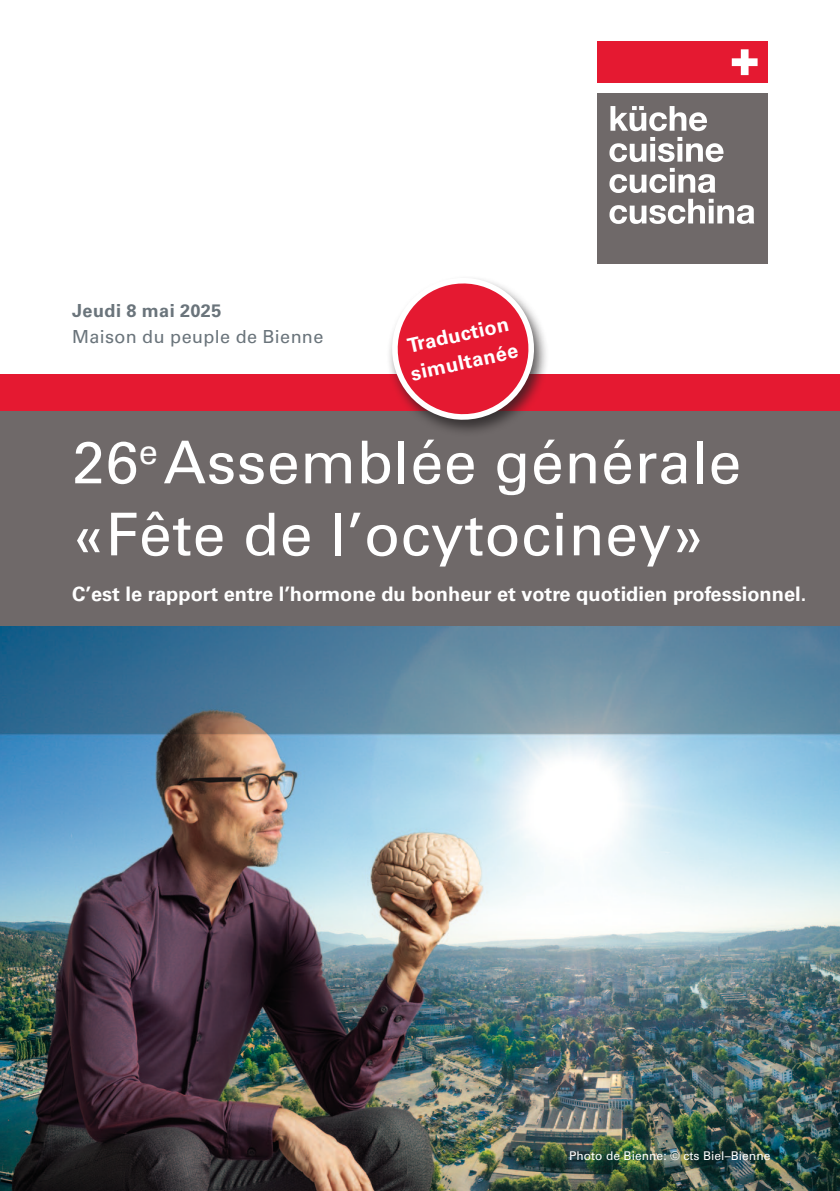
<style>
.page{position:relative;width:840px;height:1191px;background:#fff}
.page>*{position:absolute;margin:0;border:0;box-sizing:border-box;transform-origin:0 0}
.Headline{font:59px "Univers LT Pro 55 Roman";letter-spacing:.01em;color:#fff}
.Headline-2{font:700 20px "Univers LT Pro 65";color:#fff}
.TI_Zusatz{font:700 20px/28px "Univers LT Pro 65";color:#fff}
.Zusatzt{font:18px "Univers LT Pro 55 Roman";letter-spacing:.02em;color:#6a747b}
.Zusatzt-2{font:700 18px "Univers LT Pro 65";letter-spacing:.025em;color:#6a747b}
.Zusatzt-3{font:12px "Univers LT Pro 55 Roman";letter-spacing:.005em;color:#fff}
</style>
<div class="page">
<img style="left:0;top:625px;width:839px;height:566px">
<div style="left:0;top:410px;width:839px;height:215px;background:#6f6969"></div>
<div style="left:0;top:374px;width:839px;height:36px;background:#e51931"></div>
<div style="left:597px;top:93px;width:170px;height:170px;background:#6f6969"></div>
<svg style="left:610px;top:106px;width:96px;height:25px"></svg>
<svg style="left:609px;top:137px;width:114px;height:25px"></svg>
<svg style="left:609px;top:168px;width:106px;height:25px"></svg>
<svg style="left:609px;top:199px;width:145px;height:25px"></svg>
<div style="left:597px;top:42px;width:170px;height:41px;background:#e51931"></div>
<svg style="left:731px;top:49px;width:26px;height:26px"></svg>
<div style="left:385px;top:274px;width:163px;height:164px;background:#231f20;opacity:.75"></div>
<svg style="left:388px;top:274px;width:149px;height:150px"></svg>
<p class="Zusatzt-2" style="left:72px;top:298px;width:151px">Jeudi 8 mai 2025</p>
<p class="Zusatzt" style="left:72px;top:324px;width:253px">Maison du peuple de Bienne</p>
<p class="TI_Zusatz" style="left:402px;top:331px;width:111px;rotate:-12deg">Traduction simultanée</p>
<p class="Headline" style="left:72px;top:421px;width:670px">26<sup>e</sup>Assemblée générale</p>
<p class="Headline" style="left:72px;top:493px;width:634px">«Fête de l’ocytociney»</p>
<p class="Headline-2" style="left:72px;top:580px;width:735px">C’est le rapport entre l’hormone du bonheur et votre quotidien professionnel.</p>
<p class="Zusatzt-3" style="left:568px;top:1147px;width:203px">Photo de Bienne: © cts Biel–Bienne</p>
</div>
